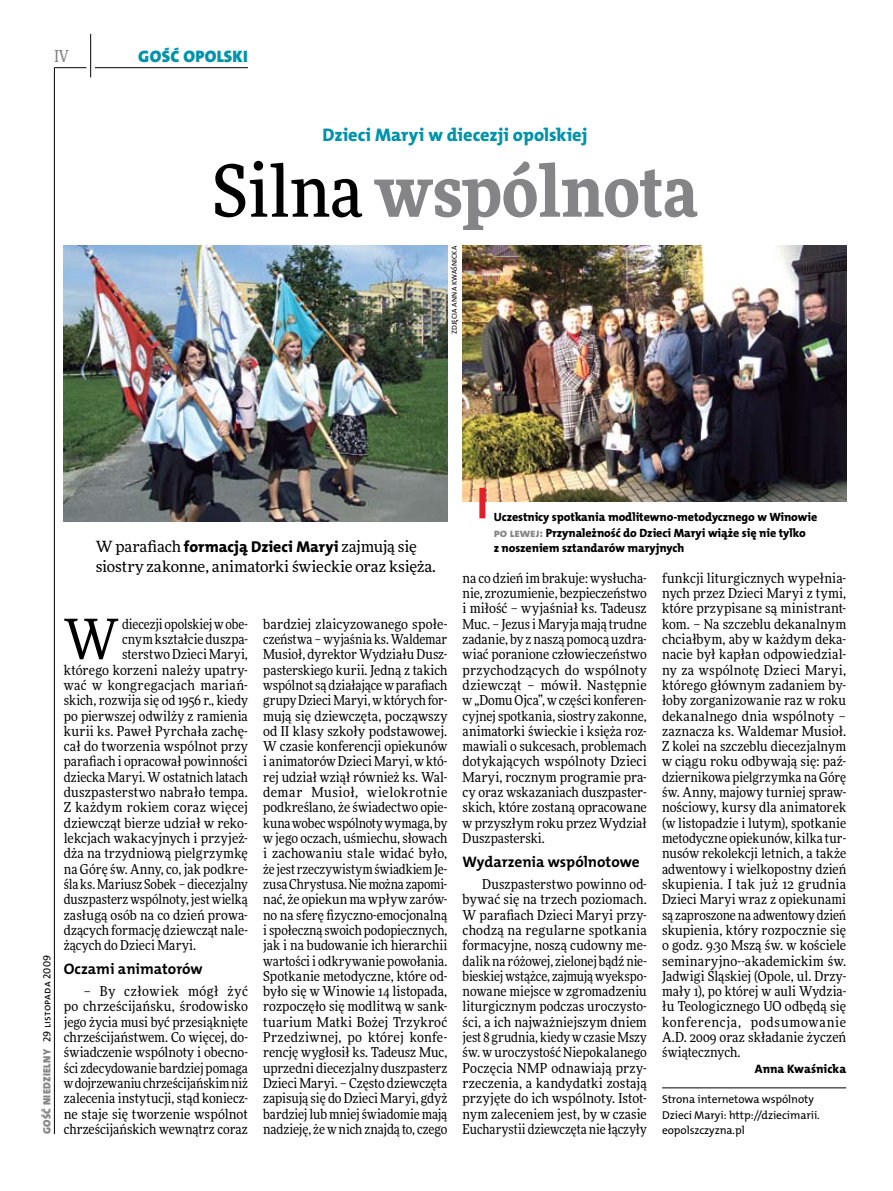
<style>
.page{position:relative;width:893px;height:1191px;background:#fff}
.page>*{position:absolute;margin:0;border:0;box-sizing:border-box;transform-origin:0 0}
.t1{font:900 72px "Freeday Narrow";color:#858486}
.t2{font:55.95px "Freeday Narrow News";color:#000}
.t3{font:18.3px "The Mix HP8 Ex Bld";letter-spacing:.01em;color:#0093aa}
.t4{font:16.65px "The Mix HP9 Blk";letter-spacing:.02em;color:#0093aa}
.t5{font:500 16.5px "Freeday Narrow";color:#858486;scale:.9 1}
.t6{font:15.45px "Freeday News";letter-spacing:-.01em;color:#000}
.t7{font:15.3px "The Mix HP7 Bld";letter-spacing:-.01em;color:#000}
.t8{font:13.65px/15.3px "Freeday Narrow News";letter-spacing:.005em;color:#000;text-align:justify}
.t9{font:13.65px "Freeday Narrow News";letter-spacing:.025em;color:#000}
.t10{font:12.3px "The Mix HP8 Ex Bld";letter-spacing:-.015em;color:#000}
.t11{font:12px/15.3px "The Mix HP8 Ex Bld";letter-spacing:-.005em;color:#000}
.t12{font:11.4px/15.3px "The Mix HP5 Plain";letter-spacing:-.005em;color:#000}
.t13{font:10.5px "The Mix HP5 Plain";letter-spacing:.015em;color:#000}
.t14{font:7.2px "The Mix HP5 Plain";letter-spacing:.015em;color:#000}
.s1{font-weight:500;color:#000}
.s2{font-family:"The Mix HP9 Blk";color:#858486}
.s3{color:#858486}
.s4{font-family:"The Mix HP8 Ex Bld";font-size:15.75px}
</style>
<div class="page">
<hr style="left:54px;top:67px;width:1px;height:1067px;background:#000">
<hr style="left:90px;top:34px;width:1px;height:43px;background:#000">
<hr style="left:54px;top:67px;width:32px;height:1px;background:#000">
<hr style="left:95px;top:67px;width:153px;height:1px;background:#000">
<hr style="left:662px;top:1087px;width:184px;height:1px;background:#000">
<img style="left:64px;top:246px;width:383px;height:275px">
<img style="left:463px;top:246px;width:383px;height:255px">
<div style="left:479px;top:488px;width:6px;height:30px;background:#df1f2a"></div>
<p class="t5" style="left:54px;top:46px;width:17px">IV</p>
<p class="t4" style="left:138px;top:46px;width:111px">GOŚĆ OPOLSKI</p>
<h3 class="t3" style="left:323px;top:123px;width:267px">Dzieci Maryi w diecezji opolskiej</h3>
<h1 class="t1" style="left:212px;top:144px;width:487px"><span class="s1">Silna</span> wspólnota</h1>
<p class="t14" style="left:450px;top:334px;width:89px;rotate:-90deg">zdjęcia Anna Kwaśnicka</p>
<p class="t13" style="left:40px;top:1134px;width:180px;rotate:-90deg"><span class="s2">GOŚĆ NIEDZIELNY</span> 29 listopada 2009</p>
<p class="t11" style="left:494px;top:510px;width:325px">Uczestnicy spotkania modlitewno-metodycznego w Winowie <span class="s3">po lewej:</span> Przynależność do Dzieci Maryi wiąże się nie tylko</p>
<p class="t6" style="left:96px;top:537px;width:323px">W parafiach <span class="s4">formacją Dzieci Maryi</span> zajmują się</p>
<p class="t11" style="left:494px;top:540px;width:192px">z noszeniem sztandarów maryjnych</p>
<p class="t6" style="left:96px;top:557px;width:342px">siostry zakonne, animatorki świeckie oraz księża.</p>
<p class="t8" style="left:463px;top:570px;width:186px">na co dzień im brakuje: wysłucha&shy;nie, zrozumienie, bezpieczeństwo i miłość – wyjaśniał ks. Tadeusz Muc. – Jezus i Maryja mają trudne zadanie, by z naszą pomocą uzdra&shy;wiać poranione człowieczeństwo przychodzących do wspólnoty dziewcząt – mówił. Następnie w „Domu Ojca”, w części konferen&shy;cyjnej spotkania, siostry zakonne, animatorki świeckie i księża roz&shy;mawiali o sukcesach, problemach dotykających wspólnoty Dzieci Maryi, rocznym programie pra&shy;cy oraz wskazaniach duszpaster&shy;skich, które zostaną opracowane w przyszłym roku przez Wydział Duszpasterski.</p>
<p class="t7" style="left:463px;top:852px;width:178px">Wydarzenia wspólnotowe</p>
<p class="t8" style="left:463px;top:876px;width:186px;text-indent:20px">Duszpasterstwo powinno od&shy;bywać się na trzech poziomach.<br>W parafiach Dzieci Maryi przy&shy;chodzą na regularne spotkania formacyjne, noszą cudowny me&shy;dalik na różowej, zielonej bądź nie&shy;bieskiej wstążce, zajmują wyekspo&shy;nowane miejsce w zgromadzeniu liturgicznym podczas uroczysto&shy;ści, a ich najważniejszym dniem jest 8 grudnia, kiedy w czasie Mszy św. w uroczystość Niepokalanego Poczęcia NMP odnawiają przy&shy;rzeczenia, a kandydatki zostają przyjęte do ich wspólnoty. Istot&shy;nym zaleceniem jest, by w czasie Eucharystii dziewczęta nie łączyły</p>
<p class="t8" style="left:662px;top:570px;width:186px">funkcji liturgicznych wypełnia&shy;nych przez Dzieci Maryi z tymi, które przypisane są ministrant&shy;kom. – Na szczeblu dekanalnym chciałbym, aby w każdym deka&shy;nacie był kapłan odpowiedzial&shy;ny za wspólnotę Dzieci Maryi, którego głównym zadaniem by&shy;łoby zorganizowanie raz w roku dekanalnego dnia wspólnoty – zaznacza ks. Waldemar Musioł.<br>Z kolei na szczeblu diecezjalnym w ciągu roku odbywają się: paź&shy;dziernikowa pielgrzymka naGórę św. Anny, majowy turniej spraw&shy;nościowy, kursy dla animatorek (w listopadzie i lutym), spotkanie metodyczne opiekunów, kilka tur&shy;nusów rekolekcji letnich, a także adwentowy i wielkopostny dzień skupienia. I tak już 12 grudnia Dzieci Maryi wraz z opiekunami są zaproszone na adwentowy dzień skupienia, który rozpocznie się o godz. 9.30 Mszą św. w kościele seminaryjno--akademickim św.<br>Jadwigi Śląskiej (Opole, ul. Drzy&shy;mały 1), po której w auli Wydzia&shy;łu Teologicznego UO odbędą się konferencja, podsumowanie A.D. 2009 oraz składanie życzeń świątecznych.</p>
<p class="t10" style="left:755px;top:1060px;width:93px">Anna Kwaśnicka</p>
<p class="t12" style="left:662px;top:1092px;width:159px">Strona internetowa wspólnoty<br>Dzieci Maryi: http://dziecimarii. eopolszczyzna.pl</p>
<h2 class="t2" style="left:64px;top:605px;width:56px">W</h2>
<p class="t8" style="left:122px;top:616px;width:127px">diecezji opolskiej wobe-</p>
<p class="t8" style="left:263px;top:616px;width:186px">bardziej zlaicyzowanego społe&shy;czeństwa – wyjaśnia ks.Waldemar Musioł, dyrektor Wydziału Dusz&shy;pasterskiego kurii. Jedną z takich wspólnot są działające w parafiach grupy Dzieci Maryi, w których for&shy;mują się dziewczęta, począwszy od II klasy szkoły podstawowej.<br>W czasie konferencji opiekunów i animatorów Dzieci Maryi, w któ&shy;rej udział wziął również ks. Wal&shy;demar Musioł, wielokrotnie podkreślano, że świadectwo opie&shy;kuna wobec wspólnoty wymaga, by w jego oczach, uśmiechu, słowach i zachowaniu stale widać było, że jest rzeczywistym świadkiem Je&shy;zusa Chrystusa. Niemożna zapomi&shy;nać, że opiekun ma wpływ zarów&shy;no na sferę fizyczno-emocjonalną ispołeczną swoich podopiecznych, jak i na budowanie ich hierarchii wartości i odkrywanie powołania.<br>Spotkanie metodyczne, które od&shy;było się w Winowie 14 listopada, rozpoczęło się modlitwą w sank&shy;tuarium Matki Bożej Trzykroć Przedziwnej, po której konfe&shy;rencję wygłosił ks. Tadeusz Muc, uprzedni diecezjalny duszpasterz Dzieci Maryi. – Często dziewczęta zapisują się do Dzieci Maryi, gdyż bardziej lub mniej świadomie mają nadzieję, że w nich znajdą to, czego</p>
<p class="t8" style="left:122px;top:631px;width:127px">cnym kształcie duszpa-</p>
<p class="t8" style="left:122px;top:646px;width:127px">sterstwo Dzieci Maryi,</p>
<p class="t8" style="left:64px;top:662px;width:186px">którego korzeni należy upatry-</p>
<p class="t9" style="left:64px;top:676px;width:186px">wać w kongregacjach mariań-</p>
<p class="t8" style="left:64px;top:692px;width:186px">skich, rozwija się od 1956 r., kiedy</p>
<p class="t8" style="left:64px;top:708px;width:186px">po pierwszej odwilży z ramienia</p>
<p class="t8" style="left:64px;top:723px;width:186px">kurii ks. Paweł Pyrchała zachę-</p>
<p class="t8" style="left:64px;top:738px;width:186px">cał do tworzenia wspólnot przy</p>
<p class="t8" style="left:64px;top:754px;width:186px">parafiach i opracował powinności</p>
<p class="t8" style="left:64px;top:769px;width:186px">dziecka Maryi. Wostatnich latach</p>
<p class="t8" style="left:64px;top:784px;width:186px">duszpasterstwo nabrało tempa.</p>
<p class="t8" style="left:64px;top:799px;width:186px">Z każdym rokiem coraz więcej</p>
<p class="t8" style="left:64px;top:815px;width:186px">dziewcząt bierze udział w reko-</p>
<p class="t8" style="left:64px;top:830px;width:186px">lekcjach wakacyjnych i przyjeż-</p>
<p class="t8" style="left:64px;top:845px;width:186px">dża na trzydniową pielgrzymkę</p>
<p class="t8" style="left:64px;top:861px;width:186px">na Górę św. Anny, co, jak podkre-</p>
<p class="t8" style="left:64px;top:876px;width:186px">śla ks.Mariusz Sobek – diecezjalny</p>
<p class="t8" style="left:64px;top:891px;width:186px">duszpasterz wspólnoty, jest wielką</p>
<p class="t8" style="left:64px;top:907px;width:186px">zasługą osób na co dzień prowa-</p>
<p class="t8" style="left:64px;top:922px;width:186px">dzących formację dziewcząt nale-</p>
<p class="t8" style="left:64px;top:937px;width:134px">żących do Dzieci Maryi.</p>
<p class="t7" style="left:64px;top:959px;width:141px">Oczami animatorów</p>
<p class="t8" style="left:64px;top:983px;width:186px;text-indent:20px">– By człowiek mógł żyć po chrześcijańsku, środowisko jego życia musi być przesiąknięte chrześcijaństwem. Co więcej, do&shy;świadczenie wspólnoty i obecno&shy;ści zdecydowanie bardziej pomaga wdojrzewaniu chrześcijańskim niż zalecenia instytucji, stąd koniecz&shy;ne staje się tworzenie wspólnot chrześcijańskich wewnątrz coraz</p>
</div>
